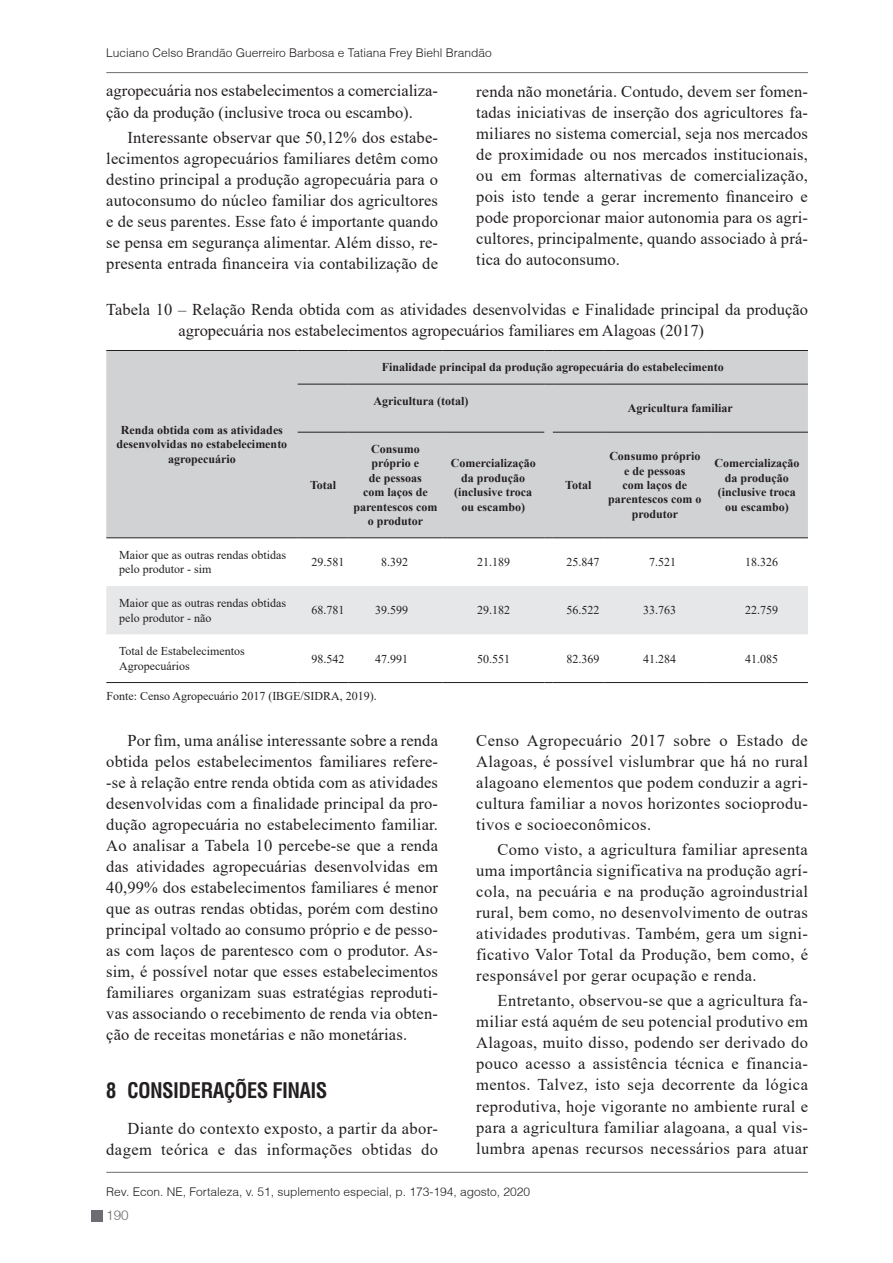
<style>
.page{position:relative;width:893px;height:1263px;background:#fff}
.page>*{position:absolute;margin:0;border:0;box-sizing:border-box;transform-origin:0 0}
.t1{font:700 condensed 21px "Helvetica";color:#231f20}
.t2{font:16.5px/21px "Times New Roman";letter-spacing:.01em;color:#231f20;text-align:justify}
.t3{font:300 13.5px "Helvetica";color:#6c6d70}
.t4{font:700 12px/14.4px "Times New Roman";color:#231f20;text-align:center}
.t5{font:12px/14.4px "Times New Roman";color:#231f20}
.t6{font:300 12px "Helvetica";color:#231f20}
</style>
<div class="page">
<hr style="left:106px;top:72px;width:702px;height:1px;background:#6c6d70">
<hr style="left:106px;top:1172px;width:702px;height:1px;background:#6c6d70">
<div style="left:91px;top:1210px;width:11px;height:12px;background:#6c6d70"></div>
<div style="left:106px;top:351px;width:702px;height:186px;background:#d1d2d4"></div>
<hr style="left:106px;top:350px;width:192px;height:1px;background:#231f20">
<hr style="left:298px;top:350px;width:51px;height:1px;background:#231f20">
<hr style="left:349px;top:350px;width:93px;height:1px;background:#231f20">
<hr style="left:442px;top:350px;width:102px;height:1px;background:#231f20">
<hr style="left:553px;top:350px;width:51px;height:1px;background:#231f20">
<hr style="left:604px;top:350px;width:102px;height:1px;background:#231f20">
<hr style="left:706px;top:350px;width:102px;height:1px;background:#231f20">
<hr style="left:298px;top:384px;width:51px;height:1px;background:#231f20">
<hr style="left:349px;top:384px;width:93px;height:1px;background:#231f20">
<hr style="left:442px;top:384px;width:102px;height:1px;background:#231f20">
<svg style="left:106px;top:537px;width:702px;height:97px"></svg>
<hr style="left:553px;top:384px;width:51px;height:1px;background:#231f20">
<hr style="left:604px;top:384px;width:102px;height:1px;background:#231f20">
<hr style="left:706px;top:384px;width:102px;height:1px;background:#231f20">
<hr style="left:298px;top:432px;width:51px;height:1px;background:#231f20">
<hr style="left:349px;top:432px;width:93px;height:1px;background:#231f20">
<hr style="left:442px;top:432px;width:102px;height:1px;background:#231f20">
<hr style="left:298px;top:537px;width:51px;height:1px;background:#231f20">
<hr style="left:349px;top:537px;width:93px;height:1px;background:#231f20">
<hr style="left:442px;top:537px;width:102px;height:1px;background:#231f20">
<hr style="left:553px;top:432px;width:51px;height:1px;background:#231f20">
<hr style="left:604px;top:432px;width:102px;height:1px;background:#231f20">
<hr style="left:706px;top:432px;width:102px;height:1px;background:#231f20">
<hr style="left:553px;top:537px;width:51px;height:1px;background:#231f20">
<hr style="left:604px;top:537px;width:102px;height:1px;background:#231f20">
<hr style="left:706px;top:537px;width:102px;height:1px;background:#231f20">
<hr style="left:106px;top:682px;width:192px;height:1px;background:#231f20">
<hr style="left:298px;top:682px;width:51px;height:1px;background:#231f20">
<hr style="left:349px;top:682px;width:93px;height:1px;background:#231f20">
<hr style="left:442px;top:682px;width:102px;height:1px;background:#231f20">
<hr style="left:553px;top:682px;width:51px;height:1px;background:#231f20">
<hr style="left:604px;top:682px;width:102px;height:1px;background:#231f20">
<hr style="left:706px;top:682px;width:102px;height:1px;background:#231f20">
<p class="t6" style="left:106px;top:45px;width:387px">Luciano Celso Brandão Guerreiro Barbosa e Tatiana Frey Biehl Brandão</p>
<p class="t2" style="left:106px;top:80px;width:333px">agropecuária nos estabelecimentos a comercializa&shy;ção da produção (inclusive troca ou escambo).</p>
<p class="t2" style="left:106px;top:126px;width:333px;text-indent:21px">Interessante observar que 50,12% dos estabe&shy;lecimentos agropecuários familiares detêm como destino principal a produção agropecuária para o autoconsumo do núcleo familiar dos agricultores e de seus parentes. Esse fato é importante quando se pensa em segurança alimentar. Além disso, re&shy;presenta entrada financeira via contabilização de</p>
<p class="t2" style="left:476px;top:80px;width:333px">renda não monetária. Contudo, devem ser fomen&shy;tadas iniciativas de inserção dos agricultores fa&shy;miliares no sistema comercial, seja nos mercados de proximidade ou nos mercados institucionais, ou em formas alternativas de comercialização, pois isto tende a gerar incremento financeiro e pode proporcionar maior autonomia para os agri&shy;cultores, principalmente, quando associado à prá&shy;tica do autoconsumo.</p>
<p class="t2" style="left:179px;top:298px;width:631px;text-indent:-72px">Tabela 10 – Relação Renda obtida com as atividades desenvolvidas e Finalidade principal da produção agropecuária nos estabelecimentos agropecuários familiares em Alagoas (2017)</p>
<p class="t4" style="left:117px;top:422px;width:172px">Renda obtida com as atividades desenvolvidas no estabelecimento agropecuário</p>
<p class="t4" style="left:310px;top:477px;width:28px">Total</p>
<p class="t4" style="left:382px;top:360px;width:344px">Finalidade principal da produção agropecuária do estabelecimento</p>
<p class="t4" style="left:373px;top:393px;width:96px">Agricultura (total)</p>
<p class="t4" style="left:628px;top:401px;width:106px">Agricultura familiar</p>
<p class="t4" style="left:353px;top:441px;width:86px">Consumo próprio e<br>de pessoas<br>com laços de parentescos com o produtor</p>
<p class="t4" style="left:451px;top:456px;width:87px">Comercialização da produção (inclusive troca ou escambo)</p>
<p class="t4" style="left:565px;top:477px;width:28px">Total</p>
<p class="t4" style="left:608px;top:449px;width:95px">Consumo próprio e de pessoas<br>com laços de parentescos com o produtor</p>
<p class="t4" style="left:714px;top:456px;width:87px">Comercialização da produção (inclusive troca ou escambo)</p>
<p class="t5" style="left:119px;top:547px;width:168px">Maior que as outras rendas obtidas pelo produtor - sim</p>
<p class="t5" style="left:311px;top:554px;width:34px">29.581</p>
<p class="t5" style="left:381px;top:554px;width:28px">8.392</p>
<p class="t5" style="left:477px;top:554px;width:34px">21.189</p>
<p class="t5" style="left:567px;top:554px;width:34px">25.847</p>
<p class="t5" style="left:649px;top:554px;width:28px">7.521</p>
<p class="t5" style="left:745px;top:554px;width:34px">18.326</p>
<p class="t5" style="left:119px;top:595px;width:168px">Maior que as outras rendas obtidas pelo produtor - não</p>
<p class="t5" style="left:311px;top:603px;width:34px">68.781</p>
<p class="t5" style="left:375px;top:603px;width:34px">39.599</p>
<p class="t5" style="left:477px;top:603px;width:34px">29.182</p>
<p class="t5" style="left:567px;top:603px;width:34px">56.522</p>
<p class="t5" style="left:643px;top:603px;width:34px">33.763</p>
<p class="t5" style="left:745px;top:603px;width:35px">22.759</p>
<p class="t5" style="left:119px;top:644px;width:127px">Total de Estabelecimentos<br>Agropecuários</p>
<p class="t5" style="left:311px;top:651px;width:34px">98.542</p>
<p class="t5" style="left:375px;top:651px;width:34px">47.991</p>
<p class="t5" style="left:477px;top:651px;width:34px">50.551</p>
<p class="t5" style="left:567px;top:651px;width:34px">82.369</p>
<p class="t5" style="left:643px;top:651px;width:34px">41.284</p>
<p class="t5" style="left:745px;top:651px;width:34px">41.085</p>
<p class="t5" style="left:106px;top:689px;width:272px">Fonte: Censo Agropecuário 2017 (IBGE/SIDRA, 2019).</p>
<p class="t2" style="left:106px;top:729px;width:333px;text-indent:21px">Por fim, uma análise interessante sobre a renda obtida pelos estabelecimentos familiares refere--se à relação entre renda obtida com as atividades desenvolvidas com a finalidade principal da pro&shy;dução agropecuária no estabelecimento familiar.<br>Ao analisar a Tabela 10 percebe-se que a renda das atividades agropecuárias desenvolvidas em 40,99% dos estabelecimentos familiares é menor que as outras rendas obtidas, porém com destino principal voltado ao consumo próprio e de pesso&shy;as com laços de parentesco com o produtor. As&shy;sim, é possível notar que esses estabelecimentos familiares organizam suas estratégias reproduti&shy;vas associando o recebimento de renda via obten&shy;ção de receitas monetárias e não monetárias.</p>
<p class="t1" style="left:106px;top:1078px;width:222px">8 CONSIDERAÇÕES FINAIS</p>
<p class="t2" style="left:106px;top:1117px;width:333px;text-align:right">Diante do contexto exposto, a partir da abor&shy;dagem teórica e das informações obtidas do</p>
<p class="t2" style="left:476px;top:729px;width:333px">Censo Agropecuário 2017 sobre o Estado de Alagoas, é possível vislumbrar que há no rural alagoano elementos que podem conduzir a agri&shy;cultura familiar a novos horizontes socioprodu&shy;tivos e socioeconômicos.</p>
<p class="t2" style="left:476px;top:839px;width:333px;text-indent:21px">Como visto, a agricultura familiar apresenta uma importância significativa na produção agrí&shy;cola, na pecuária e na produção agroindustrial rural, bem como, no desenvolvimento de outras atividades produtivas. Também, gera um signi&shy;ficativo Valor Total da Produção, bem como, é responsável por gerar ocupação e renda.</p>
<p class="t2" style="left:476px;top:990px;width:333px;text-indent:21px">Entretanto, observou-se que a agricultura fa&shy;miliar está aquém de seu potencial produtivo em Alagoas, muito disso, podendo ser derivado do pouco acesso a assistência técnica e financia&shy;mentos. Talvez, isto seja decorrente da lógica reprodutiva, hoje vigorante no ambiente rural e para a agricultura familiar alagoana, a qual vis&shy;lumbra apenas recursos necessários para atuar</p>
<p class="t6" style="left:106px;top:1185px;width:425px">Rev. Econ. NE, Fortaleza, v. 51, suplemento especial, p. 173-194, agosto, 2020</p>
<p class="t3" style="left:106px;top:1206px;width:24px">190</p>
</div>
